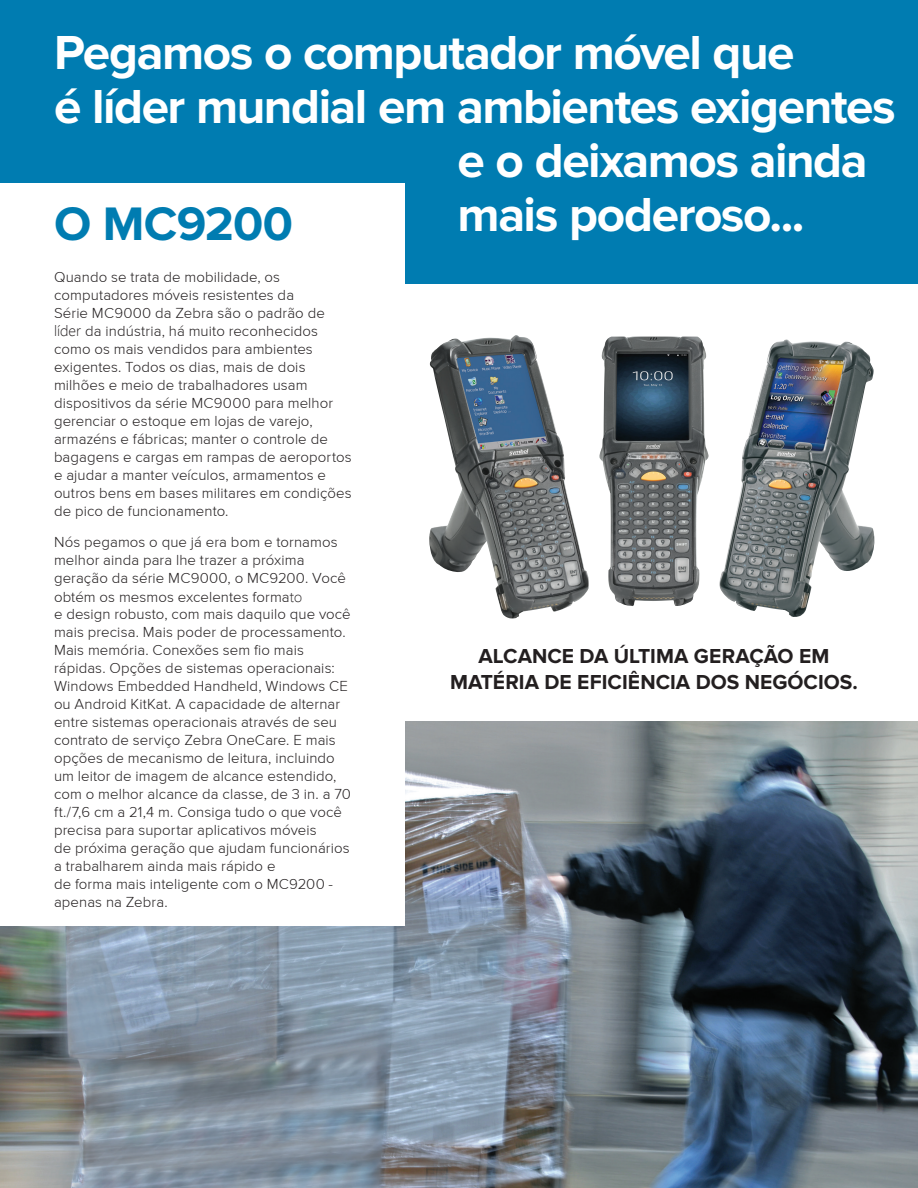
<style>
.page{position:relative;width:918px;height:1188px;background:#fff}
.page>*{position:absolute;margin:0;border:0;box-sizing:border-box;transform-origin:0 0}
.Title_Headline{font:700 49.5px "Proxima Nova";letter-spacing:-.03em;color:#fff}
.Title_Headline-2{font:700 48.75px "Proxima Nova";letter-spacing:-.01em;color:#007cb1}
.Interior_Sub-Headlin{font:700 21px/25.5px "Proxima Nova";color:#231f20;text-align:center}
.Body_Copy{font:300 15px/18px "Proxima Nova";letter-spacing:.005em;color:#231f20}
.s1{font-family:"Segoe UI"}
.s2{font-family:"Segoe UI";font-size:14.25px}
</style>
<div class="page">
<div style="left:0;top:0;width:918px;height:284px;background:#007cb1"></div>
<img style="left:0;top:722px;width:918px;height:466px">
<div style="left:0;top:183px;width:405px;height:742px;background:#fff"></div>
<img style="left:429px;top:335px;width:160px;height:284px">
<img style="left:599px;top:337px;width:110px;height:269px">
<img style="left:719px;top:339px;width:156px;height:278px">
<p class="Title_Headline" style="left:54px;top:24px;width:742px">Pegamos o computador móvel que</p>
<p class="Title_Headline" style="left:54px;top:78px;width:843px">é líder mundial em ambientes exigentes</p>
<p class="Title_Headline" style="left:458px;top:132px;width:412px">e o deixamos ainda</p>
<p class="Title_Headline" style="left:458px;top:186px;width:349px">mais poderoso...</p>
<p class="Title_Headline-2" style="left:54px;top:196px;width:241px">O MC9200</p>
<p class="Body_Copy" style="left:54px;top:268px;width:272px">Quando se trata de mobilidade, os computadores móveis resistentes da<br>Série MC9000 da Zebra são o padrão de</p>
<p class="Body_Copy" style="left:54px;top:340px;width:299px">como os mais vendidos para ambientes exigentes. Todos os dias, mais de dois milhões e meio de trabalhadores usam dispositivos da série MC9000 para melhor gerenciar o estoque em lojas de varejo, armazéns e fábricas; manter o controle de bagagens e cargas em rampas de aeroportos e ajudar a manter veículos, armamentos e outros bens em bases militares em condições de pico de funcionamento.</p>
<p class="Body_Copy" style="left:54px;top:534px;width:293px">Nós pegamos o que já era bom e tornamos melhor ainda para lhe trazer a próxima geração da série MC9000, o MC9200. Você</p>
<p class="Body_Copy" style="left:54px;top:323px;width:266px"><span class="s1">líder</span> da indústria, há muito reconhecidos</p>
<p class="Body_Copy" style="left:54px;top:588px;width:250px">obtém os mesmos excelentes forma<span class="s2">to</span></p>
<p class="Body_Copy" style="left:54px;top:606px;width:298px">e design robusto, com mais daquilo que você</p>
<p class="Body_Copy" style="left:54px;top:624px;width:298px">mais precisa. Mais poder de processamento.<br>Mais memória. Conexões sem fio mais rápidas. Opções de sistemas operacionais:<br>Windows Embedded Handheld, Windows CE ou Android KitKat. A capacidade de alternar entre sistemas operacionais através de seu contrato de serviço Zebra OneCare. E mais opções de mecanismo de leitura, incluindo um leitor de imagem de alcance estendido, com o melhor alcance da classe, de 3 in. a 70 ft./7,6 cm a 21,4 m. Consiga tudo o que você precisa para suportar aplicativos móveis<br>de próxima geração que ajudam funcionários a trabalharem ainda mais rápido e<br>de forma mais inteligente com o MC9200 - apenas na Zebra.</p>
<p class="Interior_Sub-Headlin" style="left:450px;top:644px;width:409px">ALCANCE DA ÚLTIMA GERAÇÃO EM<br>MATÉRIA DE EFICIÊNCIA DOS NEGÓCIOS.</p>
</div>
